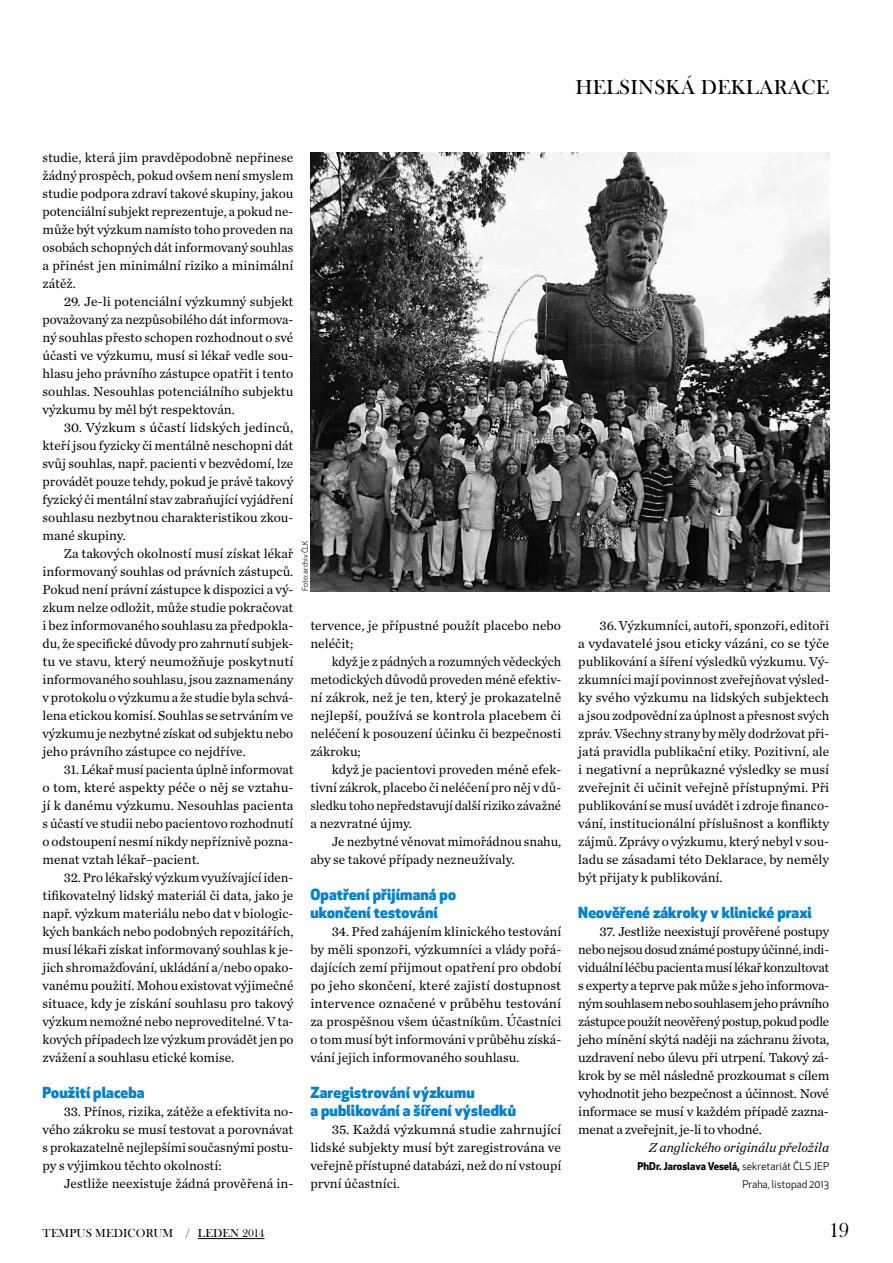
<style>
.page{position:relative;width:893px;height:1263px;background:#fff}
.page>*{position:absolute;margin:0;border:0;box-sizing:border-box;transform-origin:0 0}
.t1{font:21px "Baskerville Old Face DOT";letter-spacing:.015em;color:#000}
.t2{font:800 15px/18px "Apex New";letter-spacing:.01em;color:#0081c9}
.t3{font:13.5px/18px "Chronicle Text G1";color:#000;text-align:justify}
.t4{font:italic 13.5px "Chronicle Text G1";color:#000}
.t5{font:12px "Baskerville Old Face DOT";letter-spacing:.015em;color:#000}
.t6{font:10.5px/18px "Apex New";color:#000;text-align:right}
.t7{font:7.5px "Apex New";color:#000}
.s1{font-weight:700}
</style>
<div class="page">
<hr style="left:198px;top:1238px;width:66px;height:1px;background:#000">
<img style="left:311px;top:152px;width:518px;height:439px">
<h1 class="t1" style="left:575px;top:75px;width:255px">HELSINSKÁ DEKLARACE</h1>
<p class="t3" style="left:43px;top:148px;width:253px">studie, která jim pravděpodobně nepřinese žádný prospěch, pokud ovšem není smyslem studie podpora zdraví takové skupiny, jakou potenciální subjekt reprezentuje, a pokud ne&shy;může být výzkum namísto toho proveden na osobách schopných dát informovaný souhlas a přinést jen minimální riziko a minimální zátěž.</p>
<p class="t3" style="left:43px;top:292px;width:252px;text-indent:21px">29. Je-li potenciální výzkumný subjekt považovaný za nezpůsobilého dát informova&shy;ný souhlas přesto schopen rozhodnout o své účasti ve výzkumu, musí si lékař vedle sou&shy;hlasu jeho právního zástupce opatřit i tento souhlas. Nesouhlas potenciálního subjektu výzkumu by měl být respektován.</p>
<p class="t3" style="left:43px;top:418px;width:252px;text-indent:21px">30. Výzkum s účastí lidských jedinců, kteří jsou fyzicky či mentálně neschopni dát svůj souhlas, např. pacienti v bezvědomí, lze provádět pouze tehdy, pokud je právě takový fyzický či mentální stav zabraňující vyjádření souhlasu nezbytnou charakteristikou zkou&shy;mané skupiny.</p>
<p class="t3" style="left:43px;top:544px;width:253px;text-indent:21px">Za takových okolností musí získat lékař informovaný souhlas od právních zástupců.<br>Pokud není právní zástupce k dispozici a vý&shy;zkum nelze odložit, může studie pokračovat i bez informovaného souhlasu za předpokla&shy;du, že specifické důvody pro zahrnutí subjek&shy;tu ve stavu, který neumožňuje poskytnutí informovaného souhlasu, jsou zaznamenány v protokolu o výzkumu a že studie byla schvá&shy;lena etickou komisí. Souhlas se setrváním ve výzkumu je nezbytné získat od subjektu nebo jeho právního zástupce co nejdříve.</p>
<p class="t3" style="left:43px;top:760px;width:253px;text-indent:21px">31. Lékař musí pacienta úplně informovat o tom, které aspekty péče o něj se vztahu&shy;jí k danému výzkumu. Nesouhlas pacienta s účastí ve studii nebo pacientovo rozhodnutí o odstoupení nesmí nikdy nepříznivě pozna&shy;menat vztah lékař–pacient.</p>
<p class="t3" style="left:43px;top:868px;width:253px;text-indent:21px">32. Pro lékařský výzkum využívající iden&shy;tifikovatelný lidský materiál či data, jako je např. výzkum materiálu nebo dat v biologic&shy;kých bankách nebo podobných repozitářích, musí lékaři získat informovaný souhlas k je&shy;jich shromažďování, ukládání a/nebo opako&shy;vanému použití. Mohou existovat výjimečné situace, kdy je získání souhlasu pro takový výzkum nemožné nebo neproveditelné. V ta&shy;kových případech lze výzkum provádět jen po zvážení a souhlasu etické komise.</p>
<p class="t2" style="left:43px;top:1083px;width:104px">Použití placeba</p>
<p class="t3" style="left:43px;top:1102px;width:252px;text-indent:21px">33. Přínos, rizika, zátěže a efektivita no&shy;vého zákroku se musí testovat a porovnávat s prokazatelně nejlepšími současnými postu&shy;py s výjimkou těchto okolností:</p>
<p class="t3" style="left:64px;top:1174px;width:231px">Jestliže neexistuje žádná prověřená in-</p>
<p class="t7" style="left:300px;top:591px;width:52px;rotate:-90deg">Foto: archiv ČLK</p>
<p class="t3" style="left:310px;top:616px;width:252px">tervence, je přípustné použít placebo nebo neléčit;</p>
<p class="t3" style="left:310px;top:652px;width:252px;text-indent:21px">když je z pádných a rozumných vědeckých metodických důvodů proveden méně efektiv&shy;ní zákrok, než je ten, který je prokazatelně nejlepší, používá se kontrola placebem či neléčení k posouzení účinku či bezpečnosti zákroku;</p>
<p class="t3" style="left:310px;top:760px;width:252px;text-indent:21px">když je pacientovi proveden méně efek&shy;tivní zákrok, placebo či neléčení pro něj v dů&shy;sledku toho nepředstavují další riziko závažné a nezvratné újmy.</p>
<p class="t3" style="left:310px;top:832px;width:252px;text-indent:21px">Je nezbytné věnovat mimořádnou snahu, aby se takové případy nezneužívaly.</p>
<p class="t2" style="left:310px;top:885px;width:147px">Opatření přijímaná po ukončení testování</p>
<p class="t3" style="left:310px;top:922px;width:252px;text-indent:21px">34. Před zahájením klinického testování by měli sponzoři, výzkumníci a vlády pořá&shy;dajících zemí přijmout opatření pro období po jeho skončení, které zajistí dostupnost intervence označené v průběhu testování za prospěšnou všem účastníkům. Účastníci o tom musí být informováni v průběhu získá&shy;vání jejich informovaného souhlasu.</p>
<p class="t2" style="left:310px;top:1083px;width:207px">Zaregistrování výzkumu<br>a publikování a šíření výsledků</p>
<p class="t3" style="left:310px;top:1120px;width:252px;text-indent:21px">35. Každá výzkumná studie zahrnující lidské subjekty musí být zaregistrována ve veřejně přístupné databázi, než do ní vstoupí první účastníci.</p>
<p class="t3" style="left:578px;top:616px;width:252px;text-indent:21px">36. Výzkumníci, autoři, sponzoři, editoři a vydavatelé jsou eticky vázáni, co se týče publikování a šíření výsledků výzkumu. Vý&shy;zkumníci mají povinnost zveřejňovat výsled&shy;ky svého výzkumu na lidských subjektech a jsou zodpovědní za úplnost a přesnost svých zpráv. Všechny strany by měly dodržovat při&shy;jatá pravidla publikační etiky. Pozitivní, ale i negativní a neprůkazné výsledky se musí zveřejnit či učinit veřejně přístupnými. Při publikování se musí uvádět i zdroje financo&shy;vání, institucionální příslušnost a konflikty zájmů. Zprávy o výzkumu, který nebyl v sou&shy;ladu se zásadami této Deklarace, by neměly být přijaty k publikování.</p>
<p class="t2" style="left:578px;top:903px;width:235px">Neověřené zákroky v klinické praxi</p>
<p class="t3" style="left:578px;top:922px;width:253px;text-indent:21px">37. Jestliže neexistují prověřené postupy nebo nejsou dosud známé postupy účinné, indi&shy;viduální léčbu pacienta musí lékař konzultovat s experty a teprve pak může s jeho informova&shy;ným souhlasem nebo souhlasem jeho právního zástupce použít neověřený postup, pokud podle jeho mínění skýtá naději na záchranu života, uzdravení nebo úlevu při utrpení. Takový zá&shy;krok by se měl následně prozkoumat s cílem vyhodnotit jeho bezpečnost a účinnost. Nové informace se musí v každém případě zazna&shy;menat a zveřejnit, je-li to vhodné.</p>
<p class="t4" style="left:649px;top:1137px;width:182px">Z anglického originálu přeložila</p>
<p class="t6" style="left:637px;top:1157px;width:193px"><span class="s1">PhDr. Jaroslava Veselá,</span> sekretariát ČLS JEP<br>Praha, listopad 2013</p>
<p class="t5" style="left:43px;top:1227px;width:223px">TEMPUS MEDICORUM / LEDEN 2014</p>
<h1 class="t1" style="left:829px;top:1219px;width:21px">19</h1>
</div>
